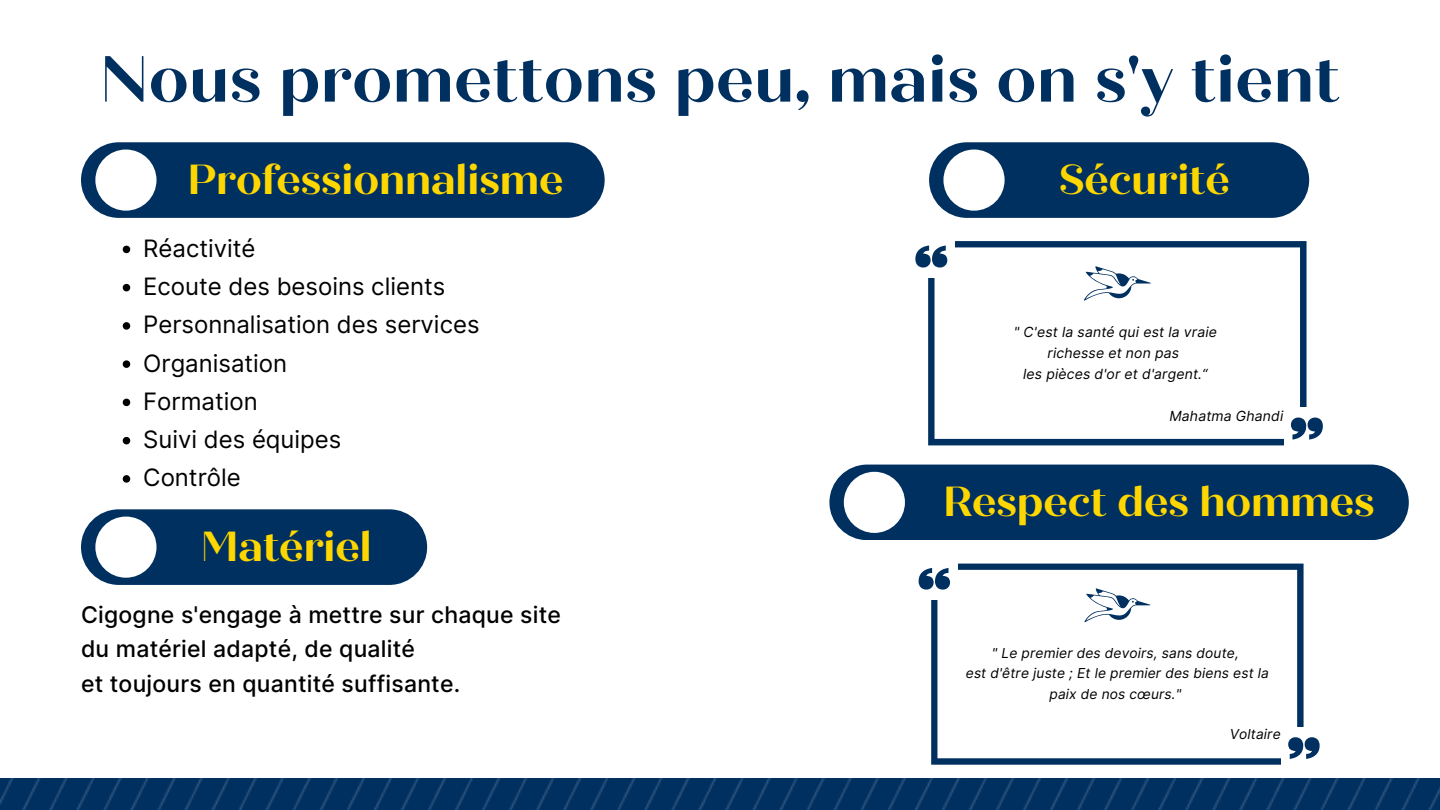
<style>
.page{position:relative;width:1440px;height:810px;background:#fff}
.page>*{position:absolute;margin:0;border:0;box-sizing:border-box;transform-origin:0 0}
.t1{font:700 65px "Quiche Display";letter-spacing:.01em;color:#003060}
.t2{font:700 42px "Quiche Display";color:#ffd700}
.t3{font:24px "Inter";color:#000}
.t4{font:500 23px "Inter";letter-spacing:.01em;color:#000}
.t5{font:italic 14px "Inter";letter-spacing:.01em;color:#000}
.t6{font:italic 13.7px/20.3px "Inter";letter-spacing:.01em;color:#000;text-align:center}
</style>
<div class="page">
<img style="left:0;top:778px;width:1440px;height:32px">
<div style="left:81px;top:142px;width:524px;height:76px;background:#003060;border-radius:38px"></div>
<div style="left:95px;top:150px;width:62px;height:61px;background:#fff;border-radius:50%"></div>
<div style="left:929px;top:142px;width:380px;height:76px;background:#003060;border-radius:38px"></div>
<div style="left:943px;top:150px;width:62px;height:61px;background:#fff;border-radius:50%"></div>
<div style="left:81px;top:509px;width:346px;height:76px;background:#003060;border-radius:38px"></div>
<div style="left:95px;top:517px;width:62px;height:61px;background:#fff;border-radius:50%"></div>
<div style="left:829px;top:465px;width:580px;height:75px;background:#003060;border-radius:38px"></div>
<div style="left:844px;top:472px;width:61px;height:61px;background:#fff;border-radius:50%"></div>
<svg style="left:123px;top:246px;width:7px;height:7px"></svg>
<svg style="left:123px;top:284px;width:7px;height:7px"></svg>
<svg style="left:123px;top:322px;width:7px;height:8px"></svg>
<svg style="left:123px;top:360px;width:7px;height:8px"></svg>
<svg style="left:123px;top:399px;width:7px;height:7px"></svg>
<svg style="left:123px;top:437px;width:7px;height:7px"></svg>
<svg style="left:123px;top:475px;width:7px;height:8px"></svg>
<svg style="left:928px;top:241px;width:379px;height:204px"></svg>
<div style="left:909px;top:232px;width:46px;height:46px;background:#fff"></div>
<svg style="left:915px;top:245px;width:32px;height:22px"></svg>
<div style="left:1284px;top:407px;width:46px;height:46px;background:#fff"></div>
<svg style="left:1291px;top:418px;width:32px;height:22px"></svg>
<svg style="left:1084px;top:266px;width:67px;height:35px"></svg>
<svg style="left:931px;top:564px;width:373px;height:201px"></svg>
<div style="left:912px;top:554px;width:45px;height:46px;background:#fff"></div>
<svg style="left:919px;top:568px;width:31px;height:21px"></svg>
<div style="left:1281px;top:727px;width:45px;height:45px;background:#fff"></div>
<svg style="left:1288px;top:738px;width:32px;height:21px"></svg>
<svg style="left:1084px;top:588px;width:66px;height:35px"></svg>
<p class="t1" style="left:100px;top:40px;width:1241px">Nous promettons peu, mais on s'y tient</p>
<p class="t2" style="left:188px;top:154px;width:377px">Professionnalisme</p>
<p class="t2" style="left:1059px;top:154px;width:172px">Sécurité</p>
<p class="t3" style="left:143px;top:234px;width:114px">Réactivité</p>
<p class="t3" style="left:143px;top:272px;width:304px">Ecoute des besoins clients</p>
<p class="t3" style="left:143px;top:310px;width:338px">Personnalisation des services</p>
<p class="t3" style="left:143px;top:349px;width:146px">Organisation</p>
<p class="t3" style="left:143px;top:387px;width:116px">Formation</p>
<p class="t3" style="left:143px;top:425px;width:200px">Suivi des équipes</p>
<p class="t3" style="left:143px;top:463px;width:99px">Contrôle</p>
<p class="t2" style="left:201px;top:521px;width:172px">Matériel</p>
<p class="t4" style="left:81px;top:600px;width:481px">Cigogne s'engage à mettre sur chaque site</p>
<p class="t4" style="left:81px;top:635px;width:336px">du matériel adapté, de qualité</p>
<p class="t4" style="left:81px;top:669px;width:381px">et toujours en quantité suffisante.</p>
<p class="t5" style="left:1014px;top:324px;width:205px">" C'est la santé qui est la vraie</p>
<p class="t5" style="left:1048px;top:344px;width:133px">richesse et non pas</p>
<p class="t5" style="left:1023px;top:365px;width:186px">les pièces d'or et d'argent.“</p>
<p class="t5" style="left:1169px;top:407px;width:115px">Mahatma Ghandi</p>
<p class="t2" style="left:943px;top:476px;width:433px">Respect des hommes</p>
<p class="t6" style="left:992px;top:643px;width:248px">" Le premier des devoirs, sans doute,</p>
<p class="t6" style="left:966px;top:663px;width:305px">est d'être juste ; Et le premier des biens est la paix de nos cœurs."</p>
<p class="t6" style="left:1230px;top:724px;width:52px">Voltaire</p>
</div>
